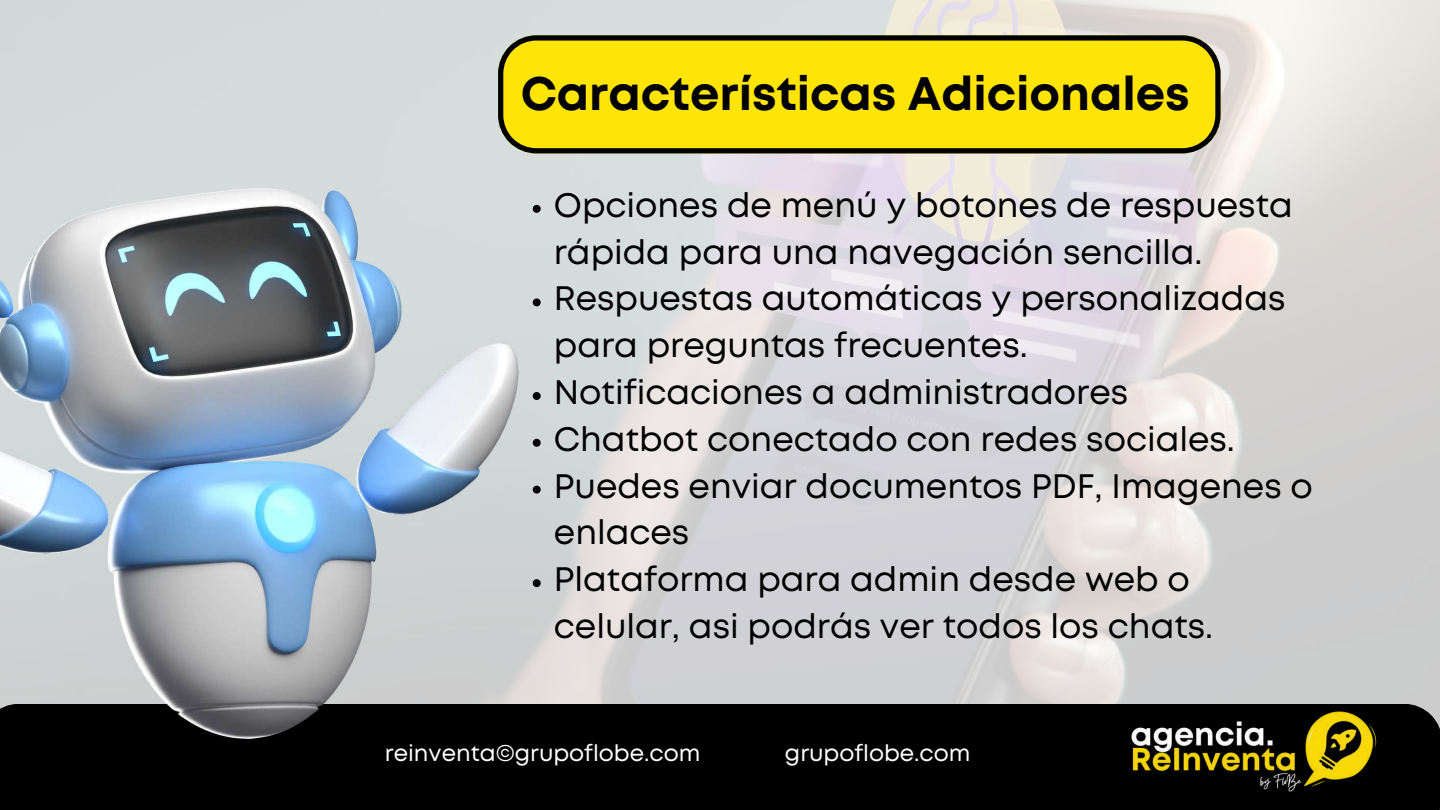
<style>
.page{position:relative;width:1440px;height:810px;background:#fff}
.page>*{position:absolute;margin:0;border:0;box-sizing:border-box;transform-origin:0 0}
.t1{font:700 46.9px "Mont";color:#000}
.t2{font:33.9px/46.8px "Mont";color:#000}
.t3{font:22.8px "Mont";color:#fff}
</style>
<div class="page">
<img style="left:0;top:0;width:1440px;height:704px">
<div style="left:0;top:704px;width:1440px;height:106px;background:#000"></div>
<img style="left:1088px;top:584px;width:332px;height:226px">
<svg style="left:498px;top:35px;width:722px;height:118px;background:#e6ce09"></svg>
<img style="left:0;top:188px;width:519px;height:550px">
<svg style="left:533px;top:205px;width:8px;height:8px"></svg>
<svg style="left:533px;top:298px;width:8px;height:8px"></svg>
<svg style="left:533px;top:392px;width:8px;height:8px"></svg>
<svg style="left:533px;top:439px;width:8px;height:8px"></svg>
<svg style="left:533px;top:486px;width:8px;height:8px"></svg>
<svg style="left:533px;top:579px;width:8px;height:8px"></svg>
<h1 class="t1" style="left:521px;top:76px;width:671px">Características Adicionales</h1>
<p class="t2" style="left:554px;top:184px;width:761px">Opciones de menú y botones de respuesta rápida para una navegación sencilla.<br>Respuestas automáticas y personalizadas para preguntas frecuentes.<br>Notificaciones a administradores<br>Chatbot conectado con redes sociales.<br>Puedes enviar documentos PDF, Imagenes o enlaces<br>Plataforma para admin desde web o celular, asi podrás ver todos los chats.</p>
<p class="t3" style="left:385px;top:745px;width:317px">reinventa©grupoflobe.com</p>
<p class="t3" style="left:785px;top:745px;width:187px">grupoflobe.com</p>
</div>
